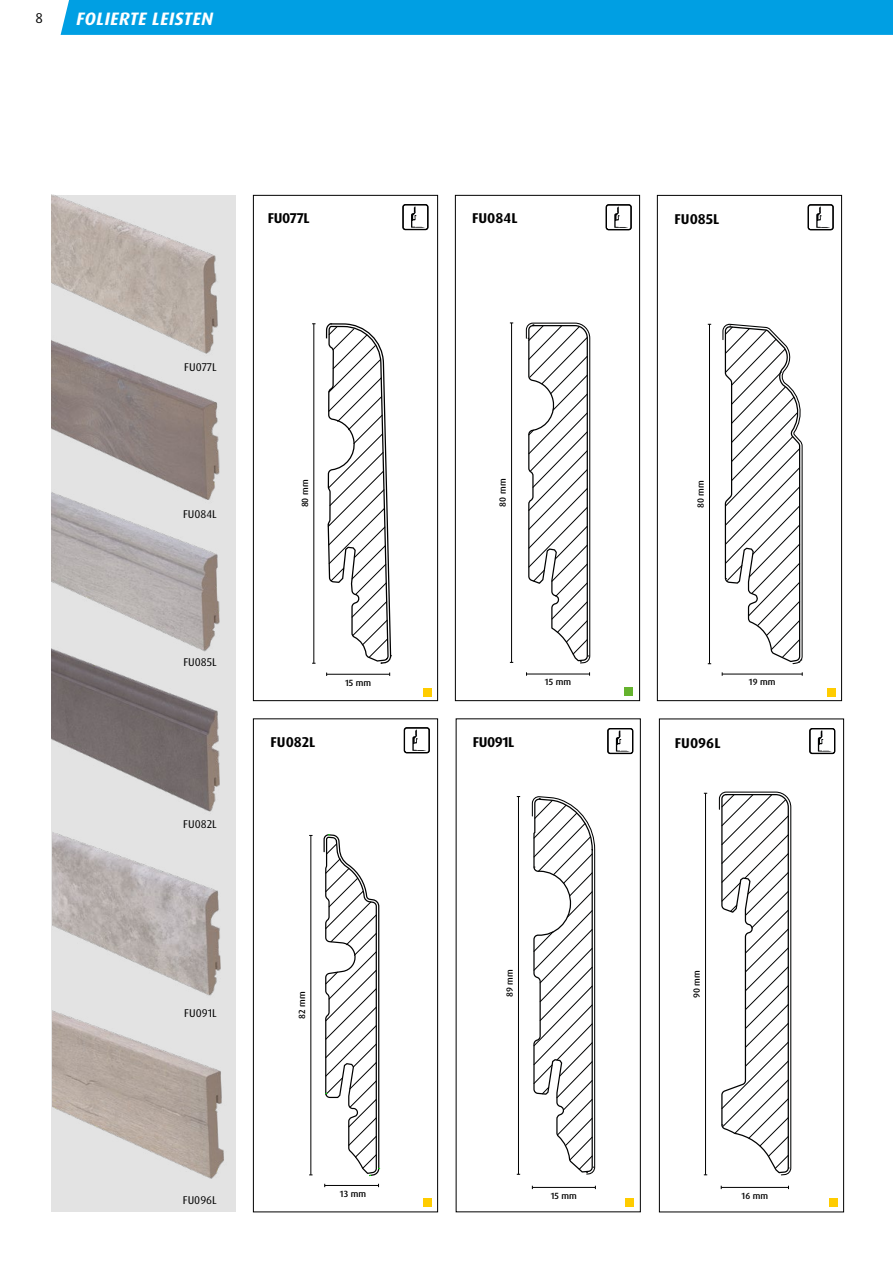
<style>
.page{position:relative;width:893px;height:1263px;background:#fff}
.page>*{position:absolute;margin:0;border:0;box-sizing:border-box;transform-origin:0 0}
.t1{font:italic 700 18px "Dax Pro";letter-spacing:.02em;color:#fff}
.t2{font:15px "Arial";color:#010202}
.t3{font:15px "Arial";color:#000}
.t4{font:14.85px "Arial";color:#010202}
.t5{font:14.55px "Arial";color:#000}
.t6{font:700 14.25px "Dax Pro";letter-spacing:-.005em;color:#000}
.t7{font:14.25px "Dax Pro";color:#000}
.t8{font:11.25px "Dax Pro";letter-spacing:.005em;color:#000}
.t9{font:500 9px "Dax Pro";letter-spacing:.005em;color:#000}
</style>
<div class="page">
<div style="left:51px;top:195px;width:185px;height:1017px;background:#e3e3e3"></div>
<img style="left:52px;top:832px;width:169px;height:162px">
<img style="left:52px;top:994px;width:172px;height:185px">
<img style="left:51px;top:194px;width:167px;height:119px">
<img style="left:51px;top:671px;width:169px;height:141px">
<img style="left:51px;top:313px;width:169px;height:147px">
<img style="left:51px;top:460px;width:169px;height:211px">
<div style="left:61px;top:0;width:832px;height:35px;background:#009fe3"></div>
<hr style="left:709px;top:324px;width:1px;height:340px;background:#000">
<svg style="left:722px;top:323px;width:81px;height:342px"></svg>
<hr style="left:722px;top:674px;width:80px;height:1px;background:#000">
<svg style="left:525px;top:322px;width:66px;height:342px"></svg>
<hr style="left:511px;top:323px;width:1px;height:339px;background:#000">
<hr style="left:526px;top:674px;width:64px;height:1px;background:#000">
<svg style="left:531px;top:796px;width:65px;height:379px"></svg>
<hr style="left:518px;top:796px;width:1px;height:378px;background:#000">
<hr style="left:532px;top:1187px;width:63px;height:1px;background:#000">
<svg style="left:718px;top:791px;width:74px;height:384px"></svg>
<hr style="left:705px;top:793px;width:1px;height:382px;background:#000">
<hr style="left:721px;top:1187px;width:67px;height:1px;background:#000">
<div style="left:624px;top:687px;width:9px;height:9px;background:#65b32e"></div>
<div style="left:657px;top:195px;width:185px;height:506px;border:1px solid #000"></div>
<div style="left:455px;top:195px;width:185px;height:506px;border:1px solid #000"></div>
<div style="left:253px;top:718px;width:185px;height:494px;border:1px solid #000"></div>
<div style="left:456px;top:718px;width:185px;height:494px;border:1px solid #000"></div>
<div style="left:253px;top:195px;width:185px;height:506px;border:1px solid #000"></div>
<div style="left:659px;top:718px;width:185px;height:494px;border:1px solid #000"></div>
<svg style="left:606px;top:204px;width:26px;height:26px"></svg>
<svg style="left:807px;top:204px;width:27px;height:26px"></svg>
<svg style="left:404px;top:727px;width:26px;height:26px"></svg>
<svg style="left:402px;top:204px;width:26px;height:26px"></svg>
<svg style="left:607px;top:728px;width:26px;height:26px"></svg>
<svg style="left:809px;top:728px;width:26px;height:26px"></svg>
<hr style="left:313px;top:324px;width:1px;height:339px;background:#000">
<svg style="left:325px;top:323px;width:67px;height:353px"></svg>
<hr style="left:310px;top:835px;width:1px;height:340px;background:#000">
<hr style="left:325px;top:1185px;width:54px;height:1px;background:#000">
<svg style="left:323px;top:834px;width:57px;height:343px"></svg>
<div style="left:423px;top:688px;width:9px;height:8px;background:#fc0"></div>
<div style="left:423px;top:1198px;width:9px;height:9px;background:#fc0"></div>
<div style="left:625px;top:1198px;width:9px;height:9px;background:#fc0"></div>
<div style="left:830px;top:1198px;width:8px;height:9px;background:#fc0"></div>
<div style="left:827px;top:688px;width:9px;height:8px;background:#fc0"></div>
<h3 class="t7" style="left:36px;top:9px;width:9px">8</h3>
<h1 class="t1" style="left:77px;top:7px;width:138px">FOLIERTE LEISTEN</h1>
<h3 class="t6" style="left:268px;top:209px;width:43px">FU077L</h3>
<p class="t8" style="left:184px;top:360px;width:34px">FU077L</p>
<p class="t8" style="left:183px;top:506px;width:35px">FU084L</p>
<p class="t9" style="left:299px;top:507px;width:29px;rotate:-90deg">80 mm</p>
<p class="t8" style="left:183px;top:655px;width:35px">FU085L</p>
<p class="t8" style="left:183px;top:817px;width:35px">FU082L</p>
<h3 class="t6" style="left:270px;top:732px;width:46px">FU082L</h3>
<h2 class="t3" style="left:350px;top:672px;width:18px">15</h2>
<p class="t9" style="left:345px;top:677px;width:28px">15 mm</p>
<p class="t8" style="left:184px;top:1005px;width:34px">FU091L</p>
<p class="t9" style="left:296px;top:1019px;width:29px;rotate:-90deg">82 mm</p>
<p class="t8" style="left:183px;top:1193px;width:36px">FU096L</p>
<h3 class="t5" style="left:344px;top:1185px;width:18px">13</h3>
<p class="t9" style="left:340px;top:1188px;width:28px">13 mm</p>
<h3 class="t6" style="left:472px;top:208px;width:47px">FU084L</h3>
<h3 class="t6" style="left:674px;top:209px;width:47px">FU085L</h3>
<p class="t9" style="left:497px;top:506px;width:29px;rotate:-90deg">80 mm</p>
<p class="t9" style="left:695px;top:508px;width:29px;rotate:-90deg">80 mm</p>
<p class="t9" style="left:545px;top:676px;width:28px">15 mm</p>
<h2 class="t2" style="left:754px;top:674px;width:18px">19</h2>
<p class="t9" style="left:749px;top:676px;width:28px">19 mm</p>
<h3 class="t6" style="left:473px;top:733px;width:43px">FU091L</h3>
<h3 class="t6" style="left:675px;top:734px;width:47px">FU096L</h3>
<p class="t9" style="left:504px;top:997px;width:29px;rotate:-90deg">89 mm</p>
<p class="t9" style="left:691px;top:998px;width:29px;rotate:-90deg">90 mm</p>
<h3 class="t4" style="left:555px;top:1181px;width:18px">15</h3>
<p class="t9" style="left:551px;top:1190px;width:28px">15 mm</p>
<p class="t9" style="left:742px;top:1190px;width:28px">16 mm</p>
<h3 class="t4" style="left:746px;top:1192px;width:18px">16</h3>
</div>
